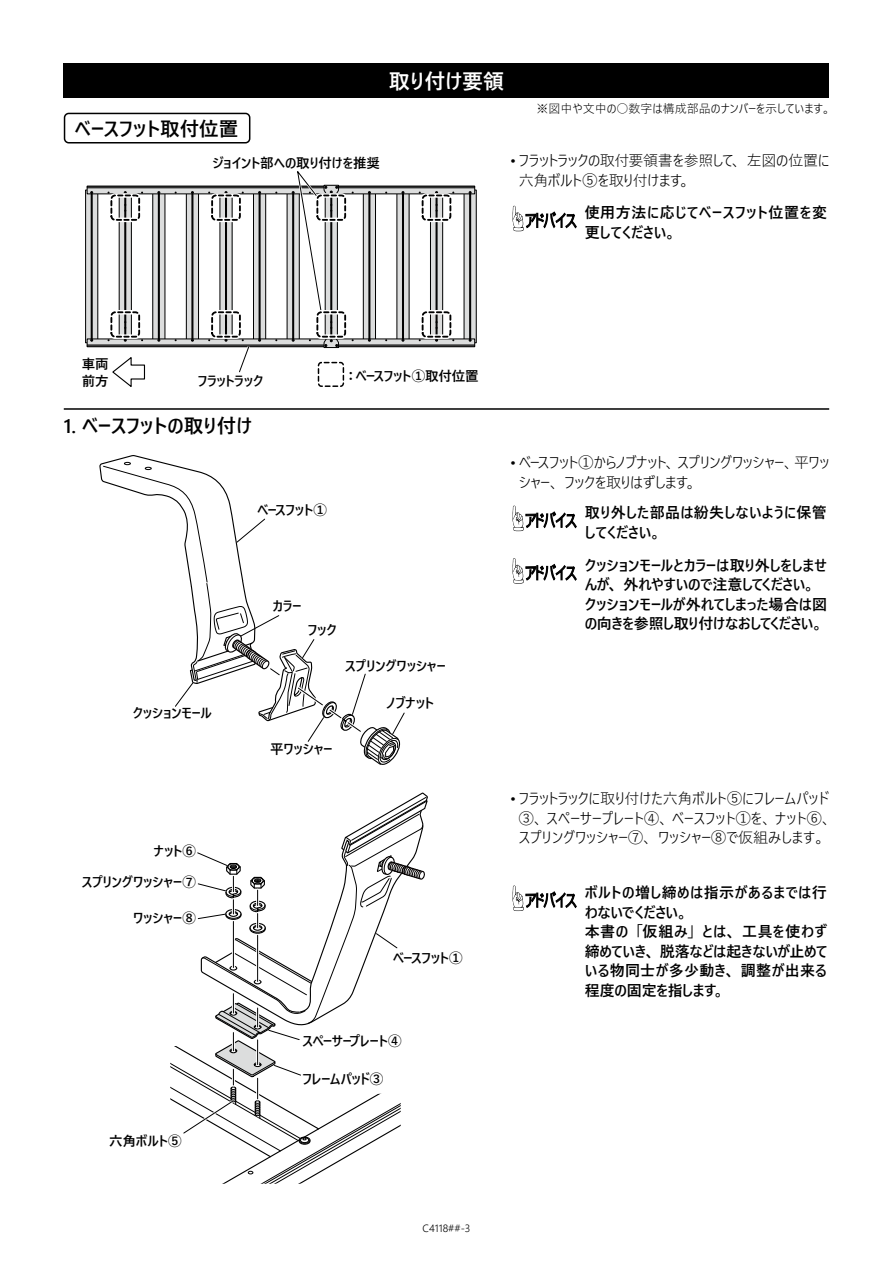
<style>
.page{position:relative;width:893px;height:1263px;background:#fff}
.page>*{position:absolute;margin:0;border:0;box-sizing:border-box;transform-origin:0 0}
.t1{font:600 21px "Yu Gothic UI";color:#fff}
.t2{font:600 19.5px "Yu Gothic UI";color:#000}
.t3{font:300 15px/19.5px "Yu Gothic UI";letter-spacing:-.01em;color:#000}
.t4{font:600 15px/19.5px "Yu Gothic UI";color:#000}
.t5{font:600 15px/19.5px "Yu Gothic UI";letter-spacing:.04em;color:#000}
.t6{font:600 15px/19.5px "Yu Gothic UI";letter-spacing:.02em;color:#000}
.t7{font:600 15px "Yu Gothic UI";letter-spacing:.035em;color:#000}
.t8{font:600 15px "Yu Gothic UI";letter-spacing:-.02em;color:#000}
.t9{font:600 15px "Yu Gothic UI";letter-spacing:.025em;color:#000}
.t10{font:600 13.5px "Yu Gothic UI";letter-spacing:-.01em;color:#000}
.t11{font:600 13.5px "Yu Gothic UI";letter-spacing:-.035em;color:#000}
.t12{font:300 12px "Yu Gothic UI";color:#000}
.t13{font:300 10.5px "Yu Gothic UI";color:#000}
</style>
<div class="page">
<div style="left:64px;top:64px;width:765px;height:34px;background:#000"></div>
<svg style="left:512px;top:205px;width:64px;height:26px"></svg>
<hr style="left:64px;top:408px;width:765px;height:2px;background:#000">
<div style="left:64px;top:113px;width:186px;height:30px;border:2px solid #000;border-radius:4px"></div>
<svg style="left:464px;top:190px;width:12px;height:153px"></svg>
<div style="left:464px;top:190px;width:13px;height:153px;border:1px solid #000"></div>
<div style="left:469px;top:190px;width:2px;height:153px;border:1px solid #000"></div>
<div style="left:397px;top:190px;width:12px;height:153px;background:#dcdddd"></div>
<div style="left:402px;top:190px;width:2px;height:153px;border:1px solid #000"></div>
<svg style="left:365px;top:194px;width:9px;height:144px"></svg>
<div style="left:363px;top:190px;width:13px;height:153px;border:1px solid #000"></div>
<div style="left:369px;top:190px;width:1px;height:153px;border:1px solid #000"></div>
<svg style="left:432px;top:198px;width:9px;height:136px"></svg>
<div style="left:430px;top:190px;width:13px;height:153px;border:1px solid #000"></div>
<div style="left:436px;top:190px;width:1px;height:153px;border:1px solid #000"></div>
<svg style="left:87px;top:194px;width:9px;height:144px"></svg>
<div style="left:85px;top:190px;width:13px;height:153px;border:1px solid #000"></div>
<div style="left:91px;top:190px;width:1px;height:153px;border:1px solid #000"></div>
<svg style="left:153px;top:190px;width:12px;height:153px"></svg>
<div style="left:152px;top:190px;width:13px;height:153px;border:1px solid #000"></div>
<div style="left:158px;top:190px;width:2px;height:153px;border:1px solid #000"></div>
<svg style="left:188px;top:194px;width:9px;height:144px"></svg>
<div style="left:186px;top:190px;width:13px;height:153px;border:1px solid #000"></div>
<div style="left:192px;top:190px;width:1px;height:153px;border:1px solid #000"></div>
<svg style="left:255px;top:194px;width:9px;height:144px"></svg>
<div style="left:253px;top:190px;width:13px;height:153px;border:1px solid #000"></div>
<div style="left:259px;top:190px;width:1px;height:153px;border:1px solid #000"></div>
<div style="left:287px;top:190px;width:12px;height:153px;background:#dcdddd"></div>
<div style="left:292px;top:190px;width:2px;height:153px;border:1px solid #000"></div>
<div style="left:220px;top:190px;width:12px;height:153px;background:#dcdddd"></div>
<div style="left:225px;top:190px;width:2px;height:153px;border:1px solid #000"></div>
<svg style="left:225px;top:321px;width:2px;height:8px"></svg>
<svg style="left:225px;top:204px;width:2px;height:7px"></svg>
<svg style="left:327px;top:315px;width:9px;height:19px"></svg>
<div style="left:325px;top:190px;width:13px;height:153px;border:1px solid #000"></div>
<div style="left:331px;top:190px;width:1px;height:153px;border:1px solid #000"></div>
<svg style="left:330px;top:321px;width:2px;height:8px"></svg>
<svg style="left:121px;top:198px;width:9px;height:136px"></svg>
<div style="left:119px;top:190px;width:13px;height:153px;border:1px solid #000"></div>
<div style="left:125px;top:190px;width:1px;height:153px;border:1px solid #000"></div>
<svg style="left:124px;top:321px;width:2px;height:8px"></svg>
<svg style="left:124px;top:204px;width:2px;height:7px"></svg>
<svg style="left:339px;top:340px;width:134px;height:5px"></svg>
<hr style="left:331px;top:346px;width:144px;height:1px;background:#000">
<hr style="left:331px;top:345px;width:144px;height:1px;background:#000">
<div style="left:331px;top:186px;width:144px;height:8px;background:#dcdddd"></div>
<div style="left:331px;top:186px;width:144px;height:8px;border:1px solid #000"></div>
<hr style="left:331px;top:186px;width:144px;height:1px;background:#000">
<hr style="left:331px;top:188px;width:144px;height:1px;background:#000">
<div style="left:87px;top:186px;width:244px;height:8px;background:#dcdddd"></div>
<div style="left:87px;top:186px;width:245px;height:8px;border:1px solid #000"></div>
<hr style="left:87px;top:186px;width:244px;height:1px;background:#000">
<hr style="left:87px;top:188px;width:244px;height:1px;background:#000">
<svg style="left:89px;top:340px;width:234px;height:5px"></svg>
<hr style="left:87px;top:346px;width:244px;height:1px;background:#000">
<hr style="left:87px;top:345px;width:244px;height:1px;background:#000">
<svg style="left:323px;top:339px;width:16px;height:9px"></svg>
<svg style="left:237px;top:340px;width:15px;height:33px"></svg>
<svg style="left:292px;top:171px;width:48px;height:144px"></svg>
<div style="left:316px;top:360px;width:30px;height:28px;border:4px solid #fff;border-radius:3px"></div>
<div style="left:318px;top:362px;width:26px;height:25px;border:2px dashed #000;border-radius:3px"></div>
<div style="left:109px;top:193px;width:32px;height:29px;border:4px solid #fff;border-radius:4px"></div>
<div style="left:110px;top:194px;width:30px;height:27px;border:2px dashed #000;border-radius:4px"></div>
<div style="left:210px;top:193px;width:32px;height:29px;border:4px solid #fff;border-radius:4px"></div>
<div style="left:211px;top:194px;width:30px;height:27px;border:2px dashed #000;border-radius:4px"></div>
<div style="left:315px;top:193px;width:32px;height:29px;border:4px solid #fff;border-radius:4px"></div>
<div style="left:316px;top:194px;width:30px;height:27px;border:2px dashed #000;border-radius:4px"></div>
<div style="left:420px;top:193px;width:33px;height:29px;border:4px solid #fff;border-radius:4px"></div>
<div style="left:422px;top:194px;width:29px;height:27px;border:2px dashed #000;border-radius:4px"></div>
<div style="left:109px;top:310px;width:32px;height:29px;border:4px solid #fff;border-radius:4px"></div>
<div style="left:110px;top:311px;width:30px;height:27px;border:2px dashed #000;border-radius:4px"></div>
<div style="left:210px;top:310px;width:32px;height:29px;border:4px solid #fff;border-radius:4px"></div>
<div style="left:211px;top:311px;width:30px;height:27px;border:2px dashed #000;border-radius:4px"></div>
<div style="left:315px;top:310px;width:32px;height:29px;border:4px solid #fff;border-radius:4px"></div>
<div style="left:316px;top:311px;width:30px;height:27px;border:2px dashed #000;border-radius:4px"></div>
<div style="left:420px;top:310px;width:33px;height:29px;border:4px solid #fff;border-radius:4px"></div>
<div style="left:422px;top:311px;width:29px;height:27px;border:2px dashed #000;border-radius:4px"></div>
<svg style="left:112px;top:357px;width:34px;height:30px"></svg>
<svg style="left:512px;top:505px;width:64px;height:26px"></svg>
<svg style="left:512px;top:558px;width:64px;height:26px"></svg>
<svg style="left:512px;top:885px;width:64px;height:26px"></svg>
<svg style="left:99px;top:455px;width:306px;height:310px"></svg>
<svg style="left:170px;top:792px;width:258px;height:392px"></svg>
<h2 class="t2" style="left:75px;top:118px;width:165px">ベースフット取付位置</h2>
<p class="t10" style="left:212px;top:155px;width:169px">ジョイント部への取り付けを推奨</p>
<h1 class="t1" style="left:389px;top:69px;width:117px">取り付け要領</h1>
<p class="t12" style="left:537px;top:97px;width:296px">※図中や文中の○数字は構成部品のナンバーを示しています。</p>
<p class="t3" style="left:519px;top:149px;width:312px;text-indent:-9px">• フラットラックの取付要領書を参照して、左図の位置に六角ボルト⑤を取り付けます。</p>
<p class="t5" style="left:585px;top:203px;width:244px">使用方法に応じてベースフット位置を変更してください。</p>
<p class="t10" style="left:82px;top:357px;width:28px">車両</p>
<p class="t10" style="left:82px;top:373px;width:28px">前方</p>
<p class="t10" style="left:198px;top:373px;width:67px">フラットラック</p>
<h2 class="t2" style="left:64px;top:415px;width:190px">1. ベースフットの取り付け</h2>
<p class="t10" style="left:355px;top:368px;width:125px">ベースフット①取付位置</p>
<p class="t10" style="left:344px;top:368px;width:15px">：</p>
<p class="t11" style="left:257px;top:503px;width:71px">ベースフット1</p>
<p class="t10" style="left:133px;top:706px;width:80px">クッションモール</p>
<p class="t10" style="left:273px;top:599px;width:30px">カラー</p>
<p class="t10" style="left:308px;top:623px;width:31px">フック</p>
<p class="t10" style="left:345px;top:658px;width:102px">スプリングワッシャー</p>
<p class="t10" style="left:387px;top:696px;width:49px">ノブナット</p>
<p class="t10" style="left:270px;top:742px;width:64px">平ワッシャー</p>
<p class="t10" style="left:153px;top:843px;width:44px">ナット6</p>
<p class="t10" style="left:82px;top:874px;width:116px">スプリングワッシャー7</p>
<p class="t10" style="left:133px;top:911px;width:64px">ワッシャー8</p>
<p class="t11" style="left:393px;top:951px;width:71px">ベースフット1</p>
<p class="t10" style="left:302px;top:1033px;width:101px">スペーサープレート4</p>
<p class="t10" style="left:109px;top:1134px;width:74px">六角ボルト5</p>
<p class="t11" style="left:302px;top:1071px;width:82px">フレームパッド3</p>
<p class="t13" style="left:421px;top:1214px;width:49px">C4118##-2</p>
<p class="t13" style="left:422px;top:1218px;width:49px">C4118##-3</p>
<p class="t3" style="left:519px;top:451px;width:312px;text-indent:-8px">• ベースフット①からノブナット、スプリングワッシャー、平ワッシャー、フックを取りはずします。</p>
<p class="t6" style="left:585px;top:503px;width:244px">取り外した部品は紛失しないように保管してください。</p>
<p class="t4" style="left:585px;top:556px;width:244px">クッションモールとカラーは取り外しをしませんが、外れやすいので注意してください。クッションモールが外れてしまった場合は図の向きを参照し取り付けなおしてください。</p>
<p class="t3" style="left:510px;top:787px;width:323px;text-align:center">• フラットラックに取り付けた六角ボルト⑤にフレームパッド<br>③、スペーサープレート④、ベースフット①を、ナット6、スプリングワッシャー⑦、ワッシャー⑧で仮組みします。</p>
<p class="t7" style="left:585px;top:884px;width:244px">ボルトの増し締めは指示があるまでは行</p>
<p class="t8" style="left:585px;top:904px;width:105px">わないでください。</p>
<p class="t9" style="left:702px;top:923px;width:126px">とは、工具を使わず</p>
<p class="t4" style="left:635px;top:922px;width:61px">「仮組み」</p>
<p class="t4" style="left:585px;top:922px;width:244px">本書の<br>締めていき、脱落などは起きないが止めている物同士が多少動き、調整が出来る程度の固定を指します。</p>
</div>
